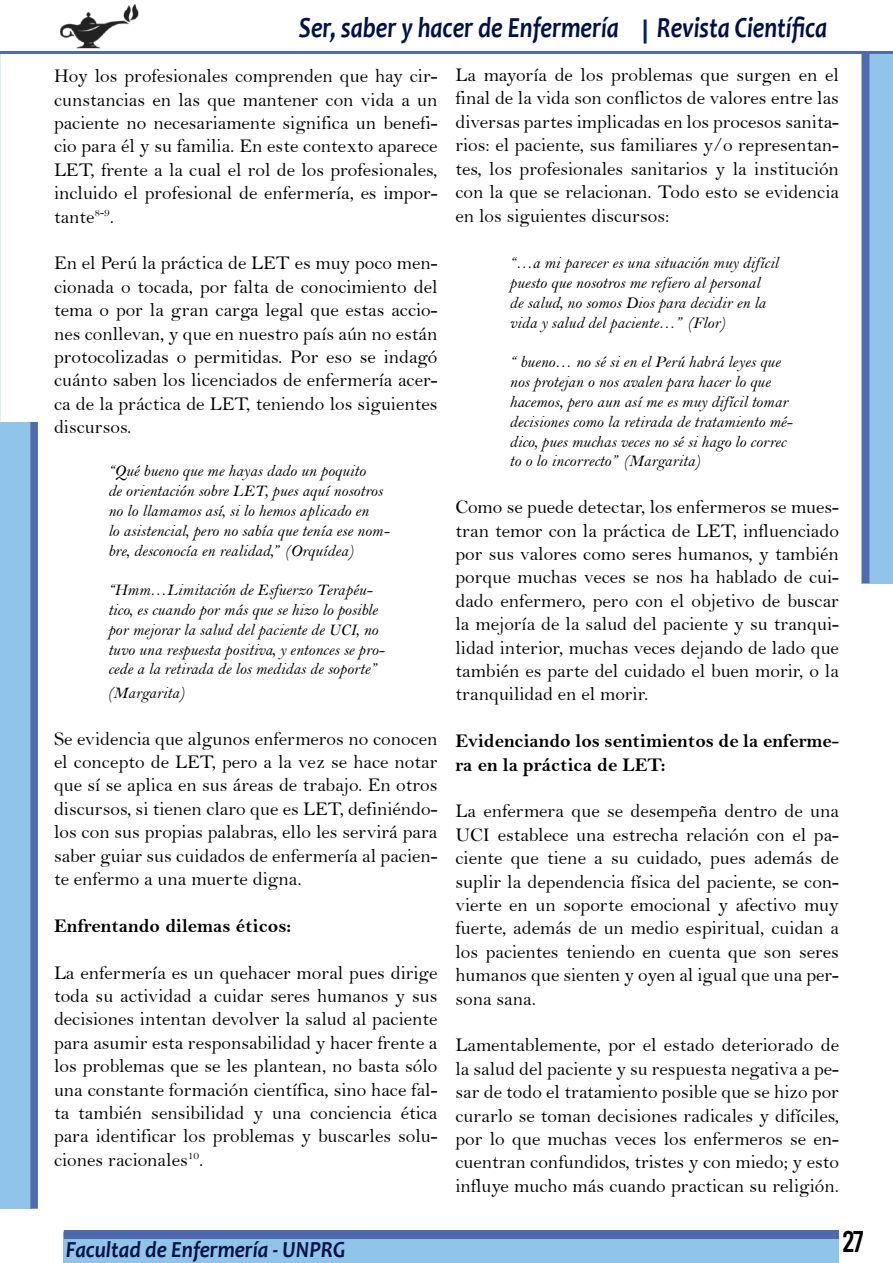
<style>
.page{position:relative;width:893px;height:1263px;background:#fff}
.page>*{position:absolute;margin:0;border:0;box-sizing:border-box;transform-origin:0 0}
.t1{font:30px "Bebas";color:#000}
.t2{font:italic 700 29.25px "Candara";color:#001048;scale:.82 1}
.t3{font:italic 700 23.1px "Candara";color:#001048;scale:.91 1}
.t4{font:19.5px/23.4px "Bell";color:#000;text-align:justify}
.t5{font:19.5px/23.4px "Bell MT Bold";color:#000}
.t6{font:16.5px/19.8px "Bell MT Italic";color:#000}
</style>
<div class="page">
<div style="left:862px;top:52px;width:31px;height:531px;background:#91c4e9"></div>
<hr style="left:0;top:51px;width:893px;height:3px;background:#4f6bad">
<div style="left:862px;top:52px;width:7px;height:531px;background:#4f6bad"></div>
<hr style="left:644px;top:20px;width:3px;height:24px;background:#002179">
<img style="left:60px;top:4px;width:79px;height:45px">
<div style="left:64px;top:1232px;width:775px;height:31px;background:#91c4e9"></div>
<div style="left:0;top:422px;width:31px;height:787px;background:#91c4e9"></div>
<div style="left:30px;top:422px;width:8px;height:787px;background:#4f6bad"></div>
<div style="left:64px;top:1230px;width:775px;height:9px;background:#4f6bad"></div>
<h2 class="t2" style="left:299px;top:9px;width:392px">Ser, saber y hacer de Enfermería</h2>
<h2 class="t2" style="left:657px;top:9px;width:209px">Revista Científica</h2>
<p class="t4" style="left:54px;top:64px;width:385px">Hoy los profesionales comprenden que hay cir&shy;cunstancias en las que mantener con vida a un paciente no necesariamente significa un benefi&shy;cio para él y su familia. En este contexto aparece LET, frente a la cual el rol de los profesionales, incluido el profesional de enfermería, es impor&shy;tante<sup>8-9</sup>.</p>
<p class="t4" style="left:54px;top:251px;width:385px">En el Perú la práctica de LET es muy poco men&shy;cionada o tocada, por falta de conocimiento del tema o por la gran carga legal que estas accio&shy;nes conllevan, y que en nuestro país aún no están protocolizadas o permitidas. Por eso se indagó cuánto saben los licenciados de enfermería acer&shy;ca de la práctica de LET, teniendo los siguientes discursos.</p>
<p class="t6" style="left:108px;top:461px;width:283px">“Qué bueno que me hayas dado un poquito<br>de orientación sobre LET, pues aquí nosotros no lo llamamos así, si lo hemos aplicado en<br>lo asistencial, pero no sabía que tenía ese nom&shy;bre, desconocía en realidad,” (Orquídea)</p>
<p class="t6" style="left:108px;top:580px;width:278px">“Hmm…Limitación de Esfuerzo Terapéu&shy;tico, es cuando por más que se hizo lo posible por mejorar la salud del paciente de UCI, no tuvo una respuesta positiva, y entonces se pro&shy;cede a la retirada de los medidas de soporte”</p>
<p class="t6" style="left:108px;top:683px;width:78px">(Margarita)</p>
<p class="t4" style="left:54px;top:727px;width:385px">Se evidencia que algunos enfermeros no conocen el concepto de LET, pero a la vez se hace notar que sí se aplica en sus áreas de trabajo. En otros discursos, si tienen claro que es LET, definiéndo&shy;los con sus propias palabras, ello les servirá para saber guiar sus cuidados de enfermería al pacien&shy;te enfermo a una muerte digna.</p>
<p class="t5" style="left:54px;top:914px;width:239px">Enfrentando dilemas éticos:</p>
<p class="t4" style="left:54px;top:961px;width:385px">La enfermería es un quehacer moral pues dirige toda su actividad a cuidar seres humanos y sus decisiones intentan devolver la salud al paciente para asumir esta responsabilidad y hacer frente a los problemas que se les plantean, no basta sólo una constante formación científica, sino hace fal&shy;ta también sensibilidad y una conciencia ética para identificar los problemas y buscarles solu&shy;ciones racionales<sup>10</sup>.</p>
<p class="t3" style="left:66px;top:1235px;width:309px">Facultad de Enfermería - UNPRG</p>
<p class="t4" style="left:455px;top:63px;width:385px">La mayoría de los problemas que surgen en el final de la vida son conflictos de valores entre las diversas partes implicadas en los procesos sanita&shy;rios: el paciente, sus familiares y/o representan&shy;tes, los profesionales sanitarios y la institución con la que se relacionan. Todo esto se evidencia en los siguientes discursos:</p>
<p class="t6" style="left:509px;top:253px;width:271px">“…a mi parecer es una situación muy difícil puesto que nosotros me refiero al personal<br>de salud, no somos Dios para decidir en la vida y salud del paciente…” (Flor)</p>
<p class="t6" style="left:509px;top:352px;width:285px">“ bueno… no sé si en el Perú habrá leyes que nos protejan o nos avalen para hacer lo que hacemos, pero aun así me es muy difícil tomar decisiones como la retirada de tratamiento mé&shy;dico, pues muchas veces no sé si hago lo correc to o lo incorrecto” (Margarita)</p>
<p class="t4" style="left:455px;top:495px;width:385px">Como se puede detectar, los enfermeros se mues&shy;tran temor con la práctica de LET, influenciado por sus valores como seres humanos, y también porque muchas veces se nos ha hablado de cui&shy;dado enfermero, pero con el objetivo de buscar la mejoría de la salud del paciente y su tranqui&shy;lidad interior, muchas veces dejando de lado que también es parte del cuidado el buen morir, o la tranquilidad en el morir.</p>
<p class="t5" style="left:455px;top:729px;width:385px">Evidenciando los sentimientos de la enferme&shy;ra en la práctica de LET:</p>
<p class="t4" style="left:455px;top:799px;width:385px">La enfermera que se desempeña dentro de una UCI establece una estrecha relación con el pa&shy;ciente que tiene a su cuidado, pues además de suplir la dependencia física del paciente, se con&shy;vierte en un soporte emocional y afectivo muy fuerte, además de un medio espiritual, cuidan a los pacientes teniendo en cuenta que son seres humanos que sienten y oyen al igual que una per&shy;sona sana.</p>
<p class="t4" style="left:455px;top:1033px;width:385px">Lamentablemente, por el estado deteriorado de la salud del paciente y su respuesta negativa a pe&shy;sar de todo el tratamiento posible que se hizo por curarlo se toman decisiones radicales y difíciles, por lo que muchas veces los enfermeros se en&shy;cuentran confundidos, tristes y con miedo; y esto influye mucho más cuando practican su religión.</p>
<h1 class="t1" style="left:842px;top:1227px;width:23px">27</h1>
</div>
